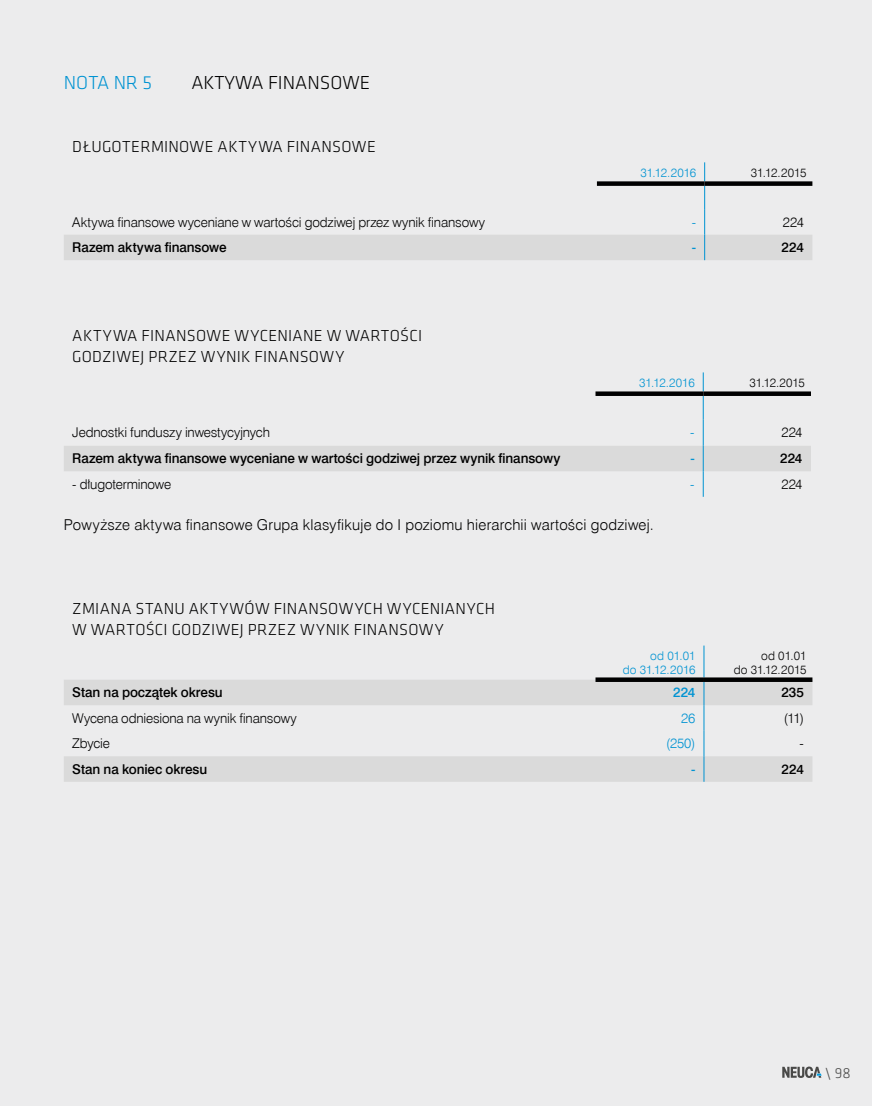
<style>
.page{position:relative;width:872px;height:1106px;background:#ececed}
.page>*{position:absolute;margin:0;border:0;box-sizing:border-box;transform-origin:0 0}
.t1{font:300 19.5px "Klavika Basic";color:#000}
.t2{font:300 19.5px "Klavika";color:#0093d2}
.t3{font:300 16.5px/21px "Klavika";letter-spacing:.02em;color:#000}
.t4{font:15px "Swis 721 Lt EU";letter-spacing:.015em;color:#000}
.t5{font:300 15px "Klavika";color:#494948}
.t6{font:13.5px "Swis 721 Lt EU";letter-spacing:-.015em;color:#000}
.t7{font:13.5px "Swis 721 Md EU";letter-spacing:-.01em;color:#000}
.t8{font:13.5px "Swis 721 Lt EU";color:#0093d2}
.t9{font:13.5px "Swis 721 Md EU";color:#0093d2}
.t10{font:12px/13.5px "Swis 721 Lt EU";letter-spacing:-.005em;color:#0093d2;text-align:right}
.t11{font:12px/13.5px "Swis 721 Lt EU";letter-spacing:-.005em;color:#000;text-align:right}
</style>
<div class="page">
<svg style="left:64px;top:162px;width:748px;height:98px"></svg>
<div style="left:597px;top:181px;width:107px;height:5px;background:#000"></div>
<div style="left:704px;top:181px;width:108px;height:5px;background:#000"></div>
<svg style="left:64px;top:372px;width:747px;height:125px"></svg>
<svg style="left:64px;top:680px;width:748px;height:101px"></svg>
<hr style="left:703px;top:645px;width:1px;height:32px;background:#0093d2">
<svg style="left:703px;top:682px;width:1px;height:99px"></svg>
<div style="left:595px;top:677px;width:109px;height:5px;background:#000"></div>
<div style="left:704px;top:677px;width:108px;height:5px;background:#000"></div>
<svg style="left:782px;top:1066px;width:39px;height:11px"></svg>
<p class="t2" style="left:64px;top:72px;width:24px">NOTA</p>
<p class="t2" style="left:114px;top:72px;width:40px">NR 5</p>
<p class="t1" style="left:191px;top:71px;width:180px">AKTYWA FINANSOWE</p>
<p class="t3" style="left:72px;top:136px;width:305px">DŁUGOTERMINOWE AKTYWA FINANSOWE</p>
<p class="t10" style="left:640px;top:166px;width:57px">31.12.2016</p>
<p class="t11" style="left:751px;top:166px;width:57px">31.12.2015</p>
<p class="t6" style="left:72px;top:214px;width:414px">Aktywa finansowe wyceniane w wartości godziwej przez wynik finansowy</p>
<p class="t8" style="left:691px;top:214px;width:6px">-</p>
<p class="t6" style="left:783px;top:214px;width:22px">224</p>
<p class="t7" style="left:72px;top:239px;width:156px">Razem aktywa finansowe</p>
<p class="t9" style="left:692px;top:239px;width:6px">-</p>
<p class="t7" style="left:781px;top:239px;width:24px">224</p>
<p class="t3" style="left:72px;top:325px;width:351px">AKTYWA FINANSOWE WYCENIANE W WARTOŚCI<br>GODZIWEJ PRZEZ WYNIK FINANSOWY</p>
<p class="t10" style="left:639px;top:376px;width:57px">31.12.2016</p>
<p class="t11" style="left:749px;top:376px;width:57px">31.12.2015</p>
<p class="t6" style="left:72px;top:424px;width:199px">Jednostki funduszy inwestycyjnych</p>
<p class="t8" style="left:690px;top:424px;width:6px">-</p>
<p class="t6" style="left:781px;top:424px;width:22px">224</p>
<p class="t7" style="left:72px;top:450px;width:489px">Razem aktywa finansowe wyceniane w wartości godziwej przez wynik finansowy</p>
<p class="t9" style="left:690px;top:450px;width:6px">-</p>
<p class="t7" style="left:780px;top:450px;width:24px">224</p>
<p class="t6" style="left:72px;top:476px;width:100px">- długoterminowe</p>
<p class="t8" style="left:690px;top:476px;width:6px">-</p>
<p class="t6" style="left:781px;top:476px;width:22px">224</p>
<p class="t4" style="left:64px;top:516px;width:591px">Powyższe aktywa finansowe Grupa klasyfikuje do I poziomu hierarchii wartości godziwej.</p>
<p class="t3" style="left:72px;top:598px;width:424px">ZMIANA STANU AKTYWÓW FINANSOWYCH WYCENIANYCH<br>W WARTOŚCI GODZIWEJ PRZEZ WYNIK FINANSOWY</p>
<p class="t10" style="left:623px;top:649px;width:74px">od 01.01<br>do 31.12.2016</p>
<p class="t11" style="left:734px;top:649px;width:74px">od 01.01<br>do 31.12.2015</p>
<p class="t7" style="left:72px;top:684px;width:152px">Stan na początek okresu</p>
<p class="t9" style="left:673px;top:684px;width:24px">224</p>
<p class="t7" style="left:781px;top:684px;width:24px">235</p>
<p class="t6" style="left:72px;top:710px;width:226px">Wycena odniesiona na wynik finansowy</p>
<p class="t8" style="left:681px;top:710px;width:16px">26</p>
<p class="t6" style="left:784px;top:710px;width:22px">(11)</p>
<p class="t6" style="left:72px;top:735px;width:39px">Zbycie</p>
<p class="t8" style="left:666px;top:735px;width:31px">(250)</p>
<p class="t6" style="left:799px;top:735px;width:6px">-</p>
<p class="t7" style="left:72px;top:761px;width:136px">Stan na koniec okresu</p>
<p class="t9" style="left:691px;top:761px;width:6px">-</p>
<p class="t7" style="left:781px;top:761px;width:24px">224</p>
<p class="t5" style="left:825px;top:1064px;width:27px">\ 98</p>
</div>
